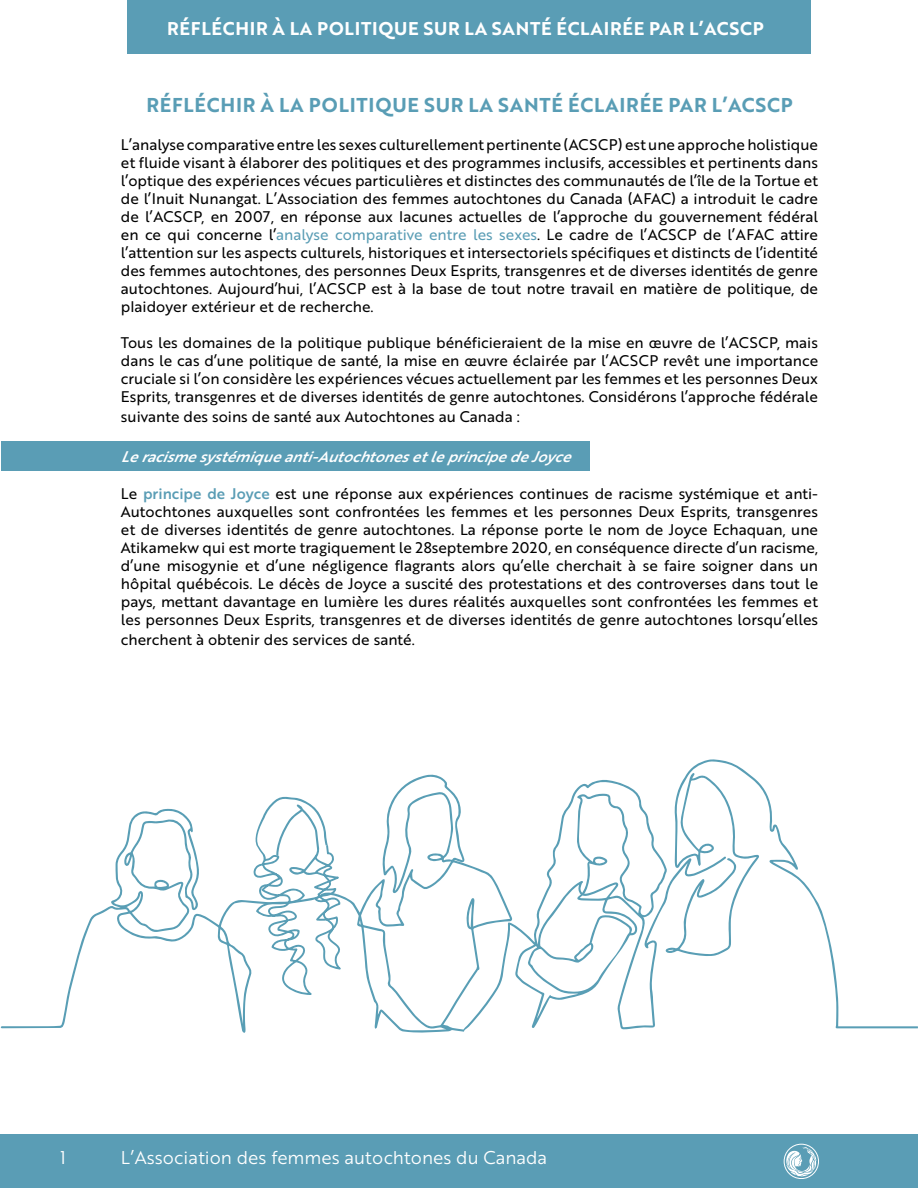
<style>
.page{position:relative;width:918px;height:1188px;background:#fff}
.page>*{position:absolute;margin:0;border:0;box-sizing:border-box;transform-origin:0 0}
.t1{font:19.5px "Brother 1816 Bold";letter-spacing:.04em;color:#599db5}
.t2{font:18px "Brother 1816 Bold";letter-spacing:.04em;color:#fff}
.t3{font:18px "Brother 1816 Book";color:#fff}
.t4{font:18px "Brother 1816 Regular";color:#fff}
.t5{font:15px/18px "Brother 1816 Regular";color:#000;text-align:justify}
.t6{font:italic 15px "Brother 1816 Medium";color:#fff}
.s1{color:#5a9db5}
.s2{font-family:"Brother 1816 Medium";color:#5a9db5}
</style>
<div class="page">
<div style="left:1px;top:442px;width:589px;height:29px;background:#5a9db5"></div>
<div style="left:128px;top:0;width:683px;height:54px;background:#5a9db5"></div>
<div style="left:0;top:1134px;width:918px;height:54px;background:#5a9db5"></div>
<svg style="left:786px;top:1147px;width:30px;height:29px"></svg>
<div style="left:784px;top:1144px;width:35px;height:35px;border:1px solid #fff;border-radius:50%"></div>
<svg style="left:1px;top:774px;width:665px;height:259px"></svg>
<svg style="left:666px;top:759px;width:252px;height:269px"></svg>
<svg style="left:253px;top:845px;width:88px;height:150px"></svg>
<p class="t2" style="left:167px;top:15px;width:598px">RÉFLÉCHIR À LA POLITIQUE SUR LA SANTÉ ÉCLAIRÉE PAR L’ACSCP</p>
<h1 class="t1" style="left:146px;top:90px;width:648px">RÉFLÉCHIR À LA POLITIQUE SUR LA SANTÉ ÉCLAIRÉE PAR L’ACSCP</h1>
<p class="t5" style="left:121px;top:135px;width:699px">L’analyse comparative entre les sexes culturellement pertinente (ACSCP) est une approche holistique et fluide visant à élaborer des politiques et des programmes inclusifs, accessibles et pertinents dans l’optique des expériences vécues particulières et distinctes des communautés de l’île de la Tortue et de l’Inuit Nunangat. L’Association des femmes autochtones du Canada (AFAC) a introduit le cadre de l’ACSCP, en 2007, en réponse aux lacunes actuelles de l’approche du gouvernement fédéral en ce qui concerne l’<span class="s1">analyse comparative entre les sexes</span>. Le cadre de l’ACSCP de l’AFAC attire l’attention sur les aspects culturels, historiques et intersectoriels spécifiques et distincts de l’identité des femmes autochtones, des personnes Deux Esprits, transgenres et de diverses identités de genre autochtones. Aujourd’hui, l’ACSCP est à la base de tout notre travail en matière de politique, de plaidoyer extérieur et de recherche.</p>
<p class="t5" style="left:121px;top:333px;width:699px">Tous les domaines de la politique publique bénéficieraient de la mise en œuvre de l’ACSCP, mais dans le cas d’une politique de santé, la mise en œuvre éclairée par l’ACSCP revêt une importance cruciale si l’on considère les expériences vécues actuellement par les femmes et les personnes Deux Esprits, transgenres et de diverses identités de genre autochtones. Considérons l’approche fédérale</p>
<p class="t5" style="left:121px;top:407px;width:400px">suivante des soins de santé aux Autochtones au Canada :</p>
<p class="t6" style="left:121px;top:445px;width:460px">Leracismesystémiqueanti-AutochtonesetleprincipedeJoyce</p>
<p class="t5" style="left:121px;top:484px;width:699px">Le <span class="s2">principe de Joyce</span> est une réponse aux expériences continues de racisme systémique et anti-Autochtones auxquelles sont confrontées les femmes et les personnes Deux Esprits, transgenres et de diverses identités de genre autochtones. La réponse porte le nom de Joyce Echaquan, une Atikamekw qui est morte tragiquement le 28septembre 2020, en conséquence directe d’un racisme, d’une misogynie et d’une négligence flagrants alors qu’elle cherchait à se faire soigner dans un hôpital québécois. Le décès de Joyce a suscité des protestations et des controverses dans tout le pays, mettant davantage en lumière les dures réalités auxquelles sont confrontées les femmes et les personnes Deux Esprits, transgenres et de diverses identités de genre autochtones lorsqu’elles</p>
<p class="t5" style="left:121px;top:630px;width:295px">cherchent à obtenir des services de santé.</p>
<p class="t3" style="left:60px;top:1144px;width:7px">1</p>
<p class="t3" style="left:121px;top:1144px;width:428px">L’Association des femmes autochtones du Canada</p>
<p class="t4" style="left:54px;top:1144px;width:11px">2</p>
</div>
